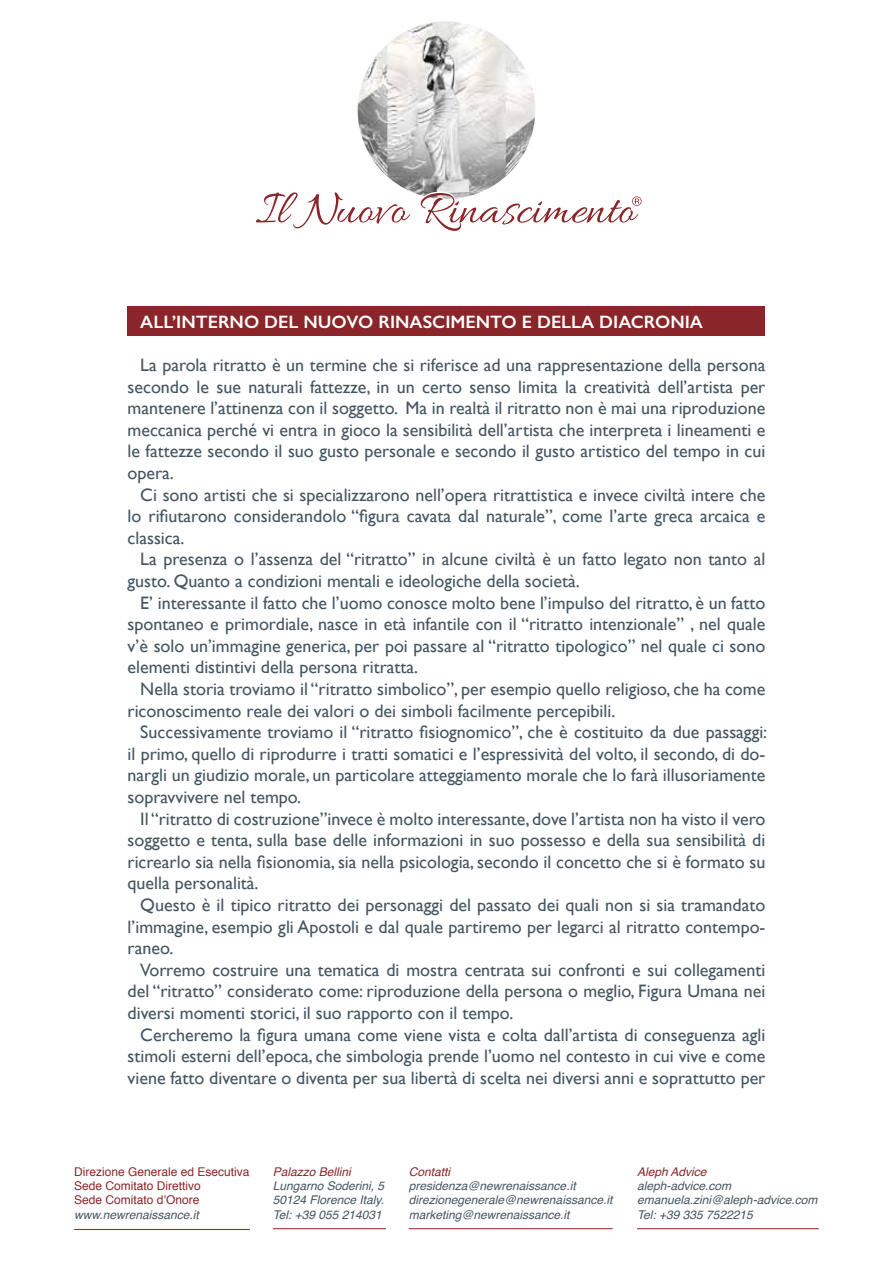
<style>
.page{position:relative;width:893px;height:1263px;background:#fff}
.page>*{position:absolute;margin:0;border:0;box-sizing:border-box;transform-origin:0 0}
.t1{font:18px/21.6px "Gill Sans";color:#455560;text-align:justify}
.t2{font:600 18px "Gill Sans";color:#fff}
.t3{font:italic 12px/14.4px "Helvetica";color:#455560}
.t4{font:12px/14.4px "Helvetica";color:#8a2529}
.t5{font:italic 12px "Helvetica";color:#8a2529}
</style>
<div class="page">
<hr style="left:74px;top:1229px;width:176px;height:1px;background:#8a2529">
<hr style="left:273px;top:1228px;width:113px;height:1px;background:#8a2529">
<hr style="left:409px;top:1228px;width:204px;height:1px;background:#8a2529">
<hr style="left:637px;top:1228px;width:182px;height:1px;background:#8a2529">
<img style="left:358px;top:21px;width:177px;height:178px;border-radius:89px">
<svg style="left:256px;top:192px;width:154px;height:36px"></svg>
<svg style="left:421px;top:192px;width:220px;height:39px"></svg>
<div style="left:128px;top:306px;width:637px;height:30px;background:#8a2529"></div>
<p class="t2" style="left:140px;top:311px;width:564px">ALL’INTERNO DEL NUOVO RINASCIMENTO E DELLA DIACRONIA</p>
<p class="t1" style="left:128px;top:354px;width:639px;text-indent:13px">La parola ritratto è un termine che si riferisce ad una rappresentazione della persona secondo le sue naturali fattezze, in un certo senso limita la creatività dell’artista per mantenere l’attinenza con il soggetto. Ma in realtà il ritratto non è mai una riproduzione meccanica perché vi entra in gioco la sensibilità dell’artista che interpreta i lineamenti e le fattezze secondo il suo gusto personale e secondo il gusto artistico del tempo in cui opera.</p>
<p class="t1" style="left:128px;top:483px;width:639px;text-indent:13px">Ci sono artisti che si specializzarono nell’opera ritrattistica e invece civiltà intere che lo rifiutarono considerandolo “figura cavata dal naturale”, come l’arte greca arcaica e classica.</p>
<p class="t1" style="left:128px;top:548px;width:639px;text-indent:13px">La presenza o l’assenza del “ritratto” in alcune civiltà è un fatto legato non tanto al gusto. Quanto a condizioni mentali e ideologiche della società.</p>
<p class="t1" style="left:128px;top:591px;width:639px;text-indent:13px">E’ interessante il fatto che l’uomo conosce molto bene l’impulso del ritratto, è un fatto spontaneo e primordiale, nasce in età infantile con il “ritratto intenzionale” , nel quale v’è solo un’immagine generica, per poi passare al “ritratto tipologico” nel quale ci sono elementi distintivi della persona ritratta.</p>
<p class="t1" style="left:128px;top:678px;width:639px;text-indent:13px">Nella storia troviamo il “ritratto simbolico”, per esempio quello religioso, che ha come riconoscimento reale dei valori o dei simboli facilmente percepibili.</p>
<p class="t1" style="left:128px;top:721px;width:641px;text-indent:13px">Successivamente troviamo il “ritratto fisiognomico”, che è costituito da due passaggi: il primo, quello di riprodurre i tratti somatici e l’espressività del volto, il secondo, di do&shy;nargli un giudizio morale, un particolare atteggiamento morale che lo farà illusoriamente sopravvivere nel tempo.</p>
<p class="t1" style="left:128px;top:807px;width:639px;text-indent:13px">Il “ritratto di costruzione”invece è molto interessante, dove l’artista non ha visto il vero soggetto e tenta, sulla base delle informazioni in suo possesso e della sua sensibilità di ricrearlo sia nella fisionomia, sia nella psicologia, secondo il concetto che si è formato su quella personalità.</p>
<p class="t1" style="left:128px;top:894px;width:639px;text-indent:13px">Questo è il tipico ritratto dei personaggi del passato dei quali non si sia tramandato l’immagine, esempio gli Apostoli e dal quale partiremo per legarci al ritratto contempo&shy;raneo.</p>
<p class="t1" style="left:128px;top:959px;width:639px;text-indent:13px">Vorremo costruire una tematica di mostra centrata sui confronti e sui collegamenti del “ritratto” considerato come: riproduzione della persona o meglio, Figura Umana nei diversi momenti storici, il suo rapporto con il tempo.</p>
<p class="t1" style="left:128px;top:1023px;width:639px;text-indent:13px">Cercheremo la figura umana come viene vista e colta dall’artista di conseguenza agli stimoli esterni dell’epoca, che simbologia prende l’uomo nel contesto in cui vive e come viene fatto diventare o diventa per sua libertà di scelta nei diversi anni e soprattutto per</p>
<p class="t4" style="left:74px;top:1164px;width:177px">Direzione Generale ed Esecutiva<br>Sede Comitato Direttivo<br>Sede Comitato d’Onore</p>
<p class="t3" style="left:74px;top:1208px;width:126px">www.newrenaissance.it</p>
<p class="t5" style="left:273px;top:1162px;width:80px">Palazzo Bellini</p>
<p class="t3" style="left:273px;top:1179px;width:113px;text-align:justify">Lungarno Soderini, 5<br>50124 Florence Italy.<br>Tel: +39 055 214031</p>
<p class="t5" style="left:409px;top:1162px;width:43px">Contatti</p>
<p class="t3" style="left:409px;top:1179px;width:205px">presidenza@newrenaissance.it direzionegenerale@newrenaissance.it marketing@newrenaissance.it</p>
<p class="t5" style="left:637px;top:1162px;width:71px">Aleph Advice</p>
<p class="t3" style="left:637px;top:1179px;width:182px">aleph-advice.com emanuela.zini@aleph-advice.com<br>Tel: +39 335 7522215</p>
</div>
